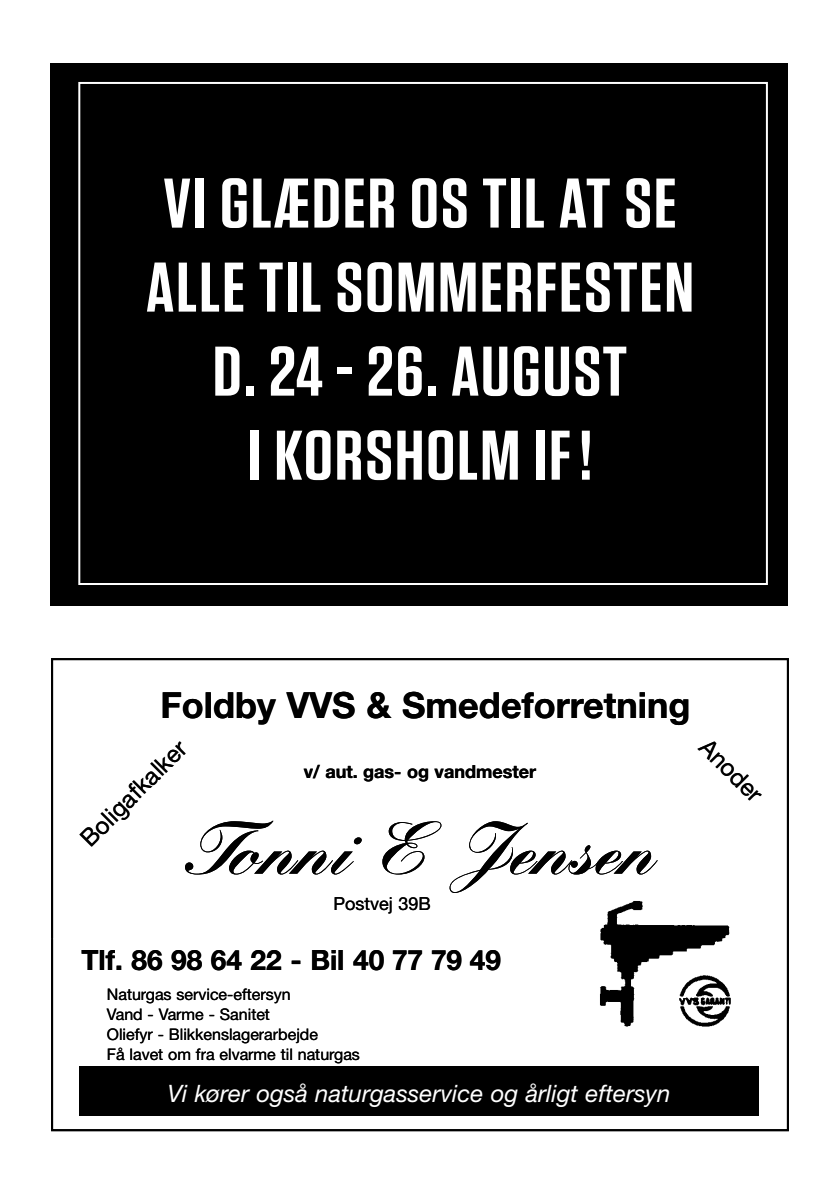
<style>
.page{position:relative;width:840px;height:1191px;background:#fff}
.page>*{position:absolute;margin:0;border:0;box-sizing:border-box;transform-origin:0 0}
.t1{font:900 72px "Kuenstler Script";color:#000}
.t2{font:600 70px/84px "Tungsten";letter-spacing:.025em;color:#fff;text-align:center;scale:1.1 1}
.t3{font:700 36px "Helvetica Neue LT Std";color:#000}
.t4{font:700 28px "Helvetica Neue LT Std";color:#000}
.t5{font:italic 24px "Helvetica Neue LT Std";color:#fff}
.t6{font:24px "Helvetica Neue LT Std";color:#000}
.t7{font:700 18px "Helvetica Neue LT Std";color:#000}
.t8{font:18px "Helvetica Neue LT Std";color:#000}
.t9{font:16px/20px "Helvetica Neue LT Std";color:#000}
</style>
<div class="page">
<div style="left:51px;top:63px;width:736px;height:542px;background:#000"></div>
<div style="left:51px;top:658px;width:737px;height:473px;border:2px solid #000"></div>
<svg style="left:600px;top:901px;width:130px;height:126px"></svg>
<svg style="left:673px;top:970px;width:58px;height:57px"></svg>
<div style="left:79px;top:1066px;width:679px;height:49px;background:#000"></div>
<div style="left:78px;top:82px;width:689px;height:503px;border:2px solid #fff"></div>
<h2 class="t2" style="left:146px;top:163px;width:499px">VI GLÆDER OS TIL AT SE<br>ALLE TIL SOMMERFESTEN<br>D. 24 - 26. AUGUST<br>I KORSHOLM IF!</h2>
<h3 class="t3" style="left:160px;top:682px;width:531px">Foldby VVS &amp; Smedeforretning</h3>
<p class="t7" style="left:304px;top:760px;width:234px">v/ aut. gas- og vandmester</p>
<h1 class="t1" style="left:185px;top:803px;width:471px">Tonni E Jensen</h1>
<p class="t8" style="left:333px;top:892px;width:99px">Postvej 39B</p>
<h3 class="t4" style="left:81px;top:942px;width:421px">Tlf. 86 98 64 22 - Bil 40 77 79 49</h3>
<h3 class="t6" style="left:74px;top:832px;width:140px;rotate:-45deg">Boligafkalker</h3>
<h3 class="t6" style="left:713px;top:733px;width:79px;rotate:45deg">Anoder</h3>
<p class="t9" style="left:107px;top:983px;width:254px">Naturgas service-eftersyn<br>Vand - Varme - Sanitet<br>Oliefyr - Blikkenslagerarbejde<br>Få lavet om fra elvarme til naturgas</p>
<h3 class="t5" style="left:167px;top:1078px;width:504px">Vi kører også naturgasservice og årligt eftersyn</h3>
</div>
